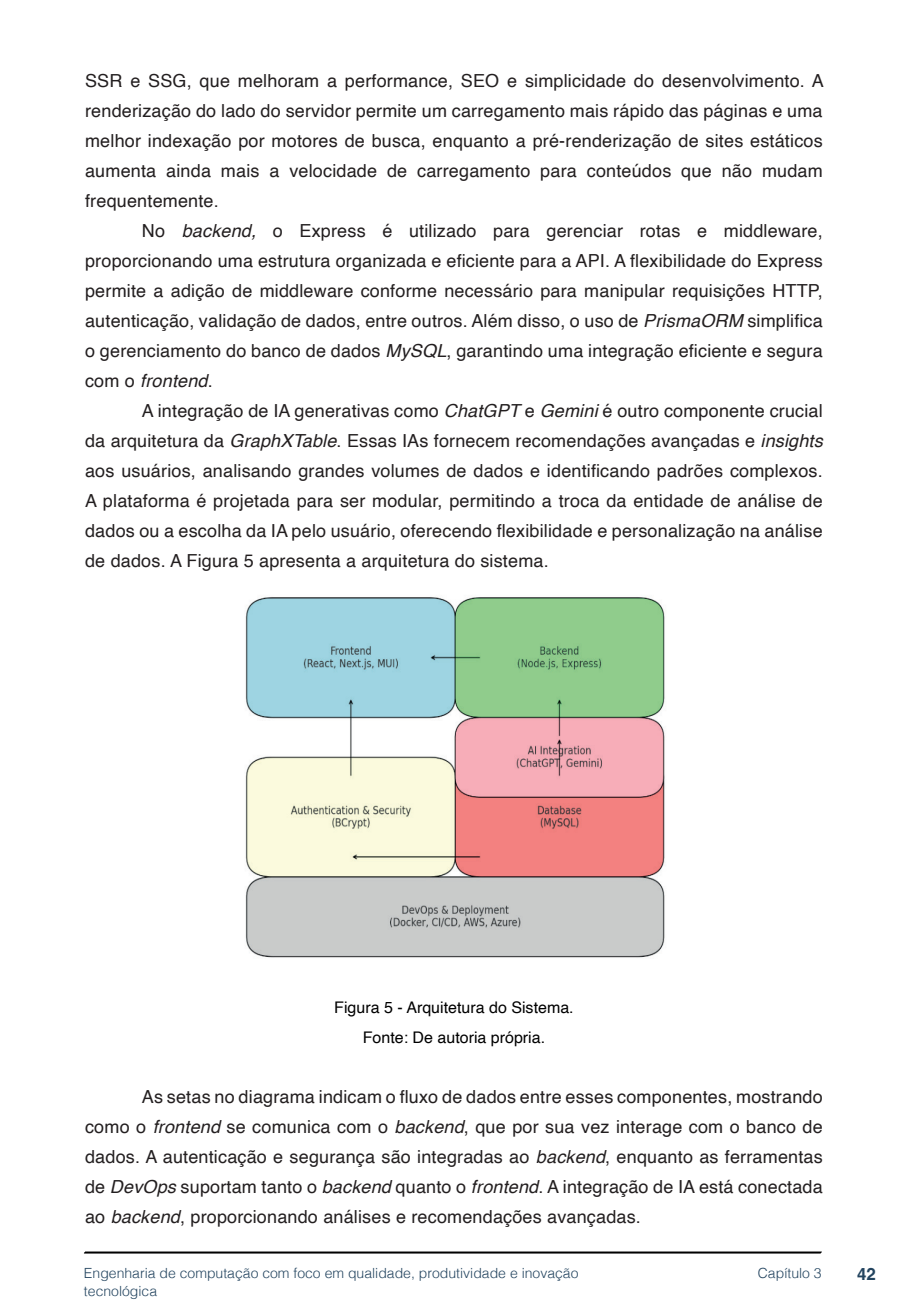
<style>
.page{position:relative;width:908px;height:1304px;background:#fff}
.page>*{position:absolute;margin:0;border:0;box-sizing:border-box;transform-origin:0 0}
.txt{font:18px/30px "Helvetica";letter-spacing:.01em;color:#231f20;text-align:justify}
.t1{font:700 16.8px "Helvetica";color:#23445f}
.imagens_graf_tab{font:16px "Helvetica";color:#000}
.t2{font:300 14px/18px "Helvetica";color:#23445f}
.s1{font-style:italic}
</style>
<div class="page">
<svg style="left:84px;top:1251px;width:737px;height:3px;background:#515151"></svg>
<img style="left:245px;top:597px;width:420px;height:361px">
<p class="txt" style="left:85px;top:66px;width:739px">SSR e SSG, que melhoram a performance, SEO e simplicidade do desenvolvimento. A renderização do lado do servidor permite um carregamento mais rápido das páginas e uma melhor indexação por motores de busca, enquanto a pré-renderização de sites estáticos aumenta ainda mais a velocidade de carregamento para conteúdos que não mudam frequentemente.</p>
<p class="txt" style="left:85px;top:216px;width:739px;text-indent:57px">No <span class="s1">backend,</span> o Express é utilizado para gerenciar rotas e middleware, proporcionando uma estrutura organizada e eficiente para a API. A flexibilidade do Express permite a adição de middleware conforme necessário para manipular requisições HTTP, autenticação, validação de dados, entre outros. Além disso, o uso de <span class="s1">PrismaORM</span> simplifica o gerenciamento do banco de dados <span class="s1">MySQL</span>, garantindo uma integração eficiente e segura com o <span class="s1">frontend</span>.</p>
<p class="txt" style="left:85px;top:396px;width:738px;text-indent:57px">A integração de IA generativas como <span class="s1">ChatGPT</span> e <span class="s1">Gemini</span> é outro componente crucial da arquitetura da <span class="s1">GraphXTable</span>. Essas IAs fornecem recomendações avançadas e <span class="s1">insights </span>aos usuários, analisando grandes volumes de dados e identificando padrões complexos.<br>A plataforma é projetada para ser modular, permitindo a troca da entidade de análise de dados ou a escolha da IA pelo usuário, oferecendo flexibilidade e personalização na análise de dados. A Figura 5 apresenta a arquitetura do sistema.</p>
<p class="imagens_graf_tab" style="left:334px;top:995px;width:241px">Figura 5 - Arquitetura do Sistema.</p>
<p class="imagens_graf_tab" style="left:362px;top:1025px;width:184px">Fonte: De autoria própria.</p>
<p class="txt" style="left:85px;top:1082px;width:738px;text-indent:57px">As setas no diagrama indicam o fluxo de dados entre esses componentes, mostrando como o <span class="s1">frontend</span> se comunica com o <span class="s1">backend</span>, que por sua vez interage com o banco de dados. A autenticação e segurança são integradas ao <span class="s1">backend</span>, enquanto as ferramentas de <span class="s1">DevOps</span> suportam tanto o <span class="s1">backend</span> quanto o <span class="s1">frontend</span>. A integração de IA está conectada ao <span class="s1">backend</span>, proporcionando análises e recomendações avançadas.</p>
<p class="t2" style="left:84px;top:1263px;width:496px">Engenharia de computação com foco em qualidade, produtividade e inovação tecnológica</p>
<p class="t2" style="left:757px;top:1263px;width:65px">Capítulo 3</p>
<p class="t1" style="left:856px;top:1264px;width:20px">42</p>
</div>
